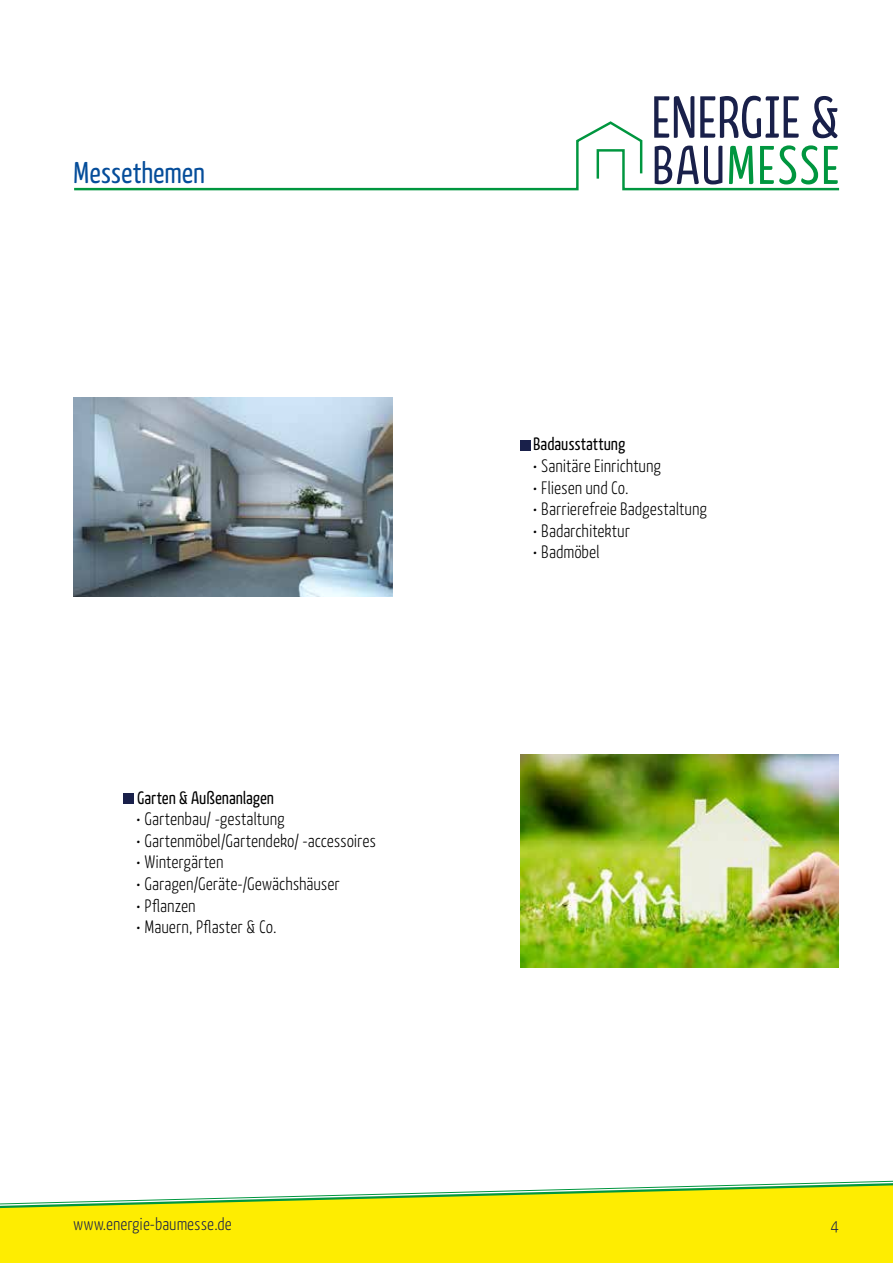
<style>
.page{position:relative;width:893px;height:1263px;background:#fff}
.page>*{position:absolute;margin:0;border:0;box-sizing:border-box;transform-origin:0 0}
.t1{font:59.1px "Kava Pro";letter-spacing:-.01em;color:#19204a}
.t2{font:54.3px "Kava Pro";letter-spacing:.02em;color:#00963f}
.t3{font:30px "Kava Pro";letter-spacing:-.005em;color:#054d9a}
.t4{font:300 18px "Kava Pro";letter-spacing:-.005em;color:#000}
.t5{font:18px "Kava Pro";color:#000}
.t6{font:300 17.55px "Kava Pro";color:#19204a}
.s1{color:#19204a}
</style>
<div class="page">
<svg style="left:0;top:1182px;width:893px;height:81px"></svg>
<svg style="left:74px;top:121px;width:766px;height:70px"></svg>
<div style="left:123px;top:793px;width:11px;height:10px;background:#19204a"></div>
<img style="left:73px;top:398px;width:319px;height:199px">
<img style="left:520px;top:755px;width:319px;height:212px">
<div style="left:520px;top:440px;width:11px;height:10px;background:#19204a"></div>
<h3 class="t3" style="left:73px;top:154px;width:133px">Messethemen</h3>
<p class="t5" style="left:137px;top:786px;width:139px">Garten &amp; Außenanlagen</p>
<p class="t4" style="left:136px;top:808px;width:150px">• Gartenbau/ -gestaltung</p>
<p class="t4" style="left:136px;top:829px;width:241px">• Gartenmöbel/Gartendeko/ -accessoires</p>
<p class="t4" style="left:136px;top:851px;width:89px">• Wintergärten</p>
<p class="t4" style="left:136px;top:872px;width:205px">• Garagen/Geräte-/Gewächshäuser</p>
<p class="t4" style="left:136px;top:894px;width:61px">• Pflanzen</p>
<p class="t4" style="left:136px;top:916px;width:142px">• Mauern, Pflaster &amp; Co.</p>
<p class="t6" style="left:73px;top:1212px;width:160px">www.energie-baumesse.de</p>
<h1 class="t1" style="left:651px;top:80px;width:191px">ENERGIE &amp;</h1>
<h2 class="t2" style="left:652px;top:131px;width:189px"><span class="s1">BAU</span>MESSE</h2>
<p class="t5" style="left:533px;top:433px;width:94px">Badausstattung</p>
<p class="t4" style="left:533px;top:454px;width:130px">• Sanitäre Einrichtung</p>
<p class="t4" style="left:533px;top:476px;width:98px">• Fliesen und Co.</p>
<p class="t4" style="left:533px;top:498px;width:176px">• Barrierefreie Badgestaltung</p>
<p class="t4" style="left:533px;top:519px;width:99px">• Badarchitektur</p>
<p class="t4" style="left:533px;top:541px;width:68px">• Badmöbel</p>
<p class="t6" style="left:830px;top:1212px;width:10px">4</p>
</div>
